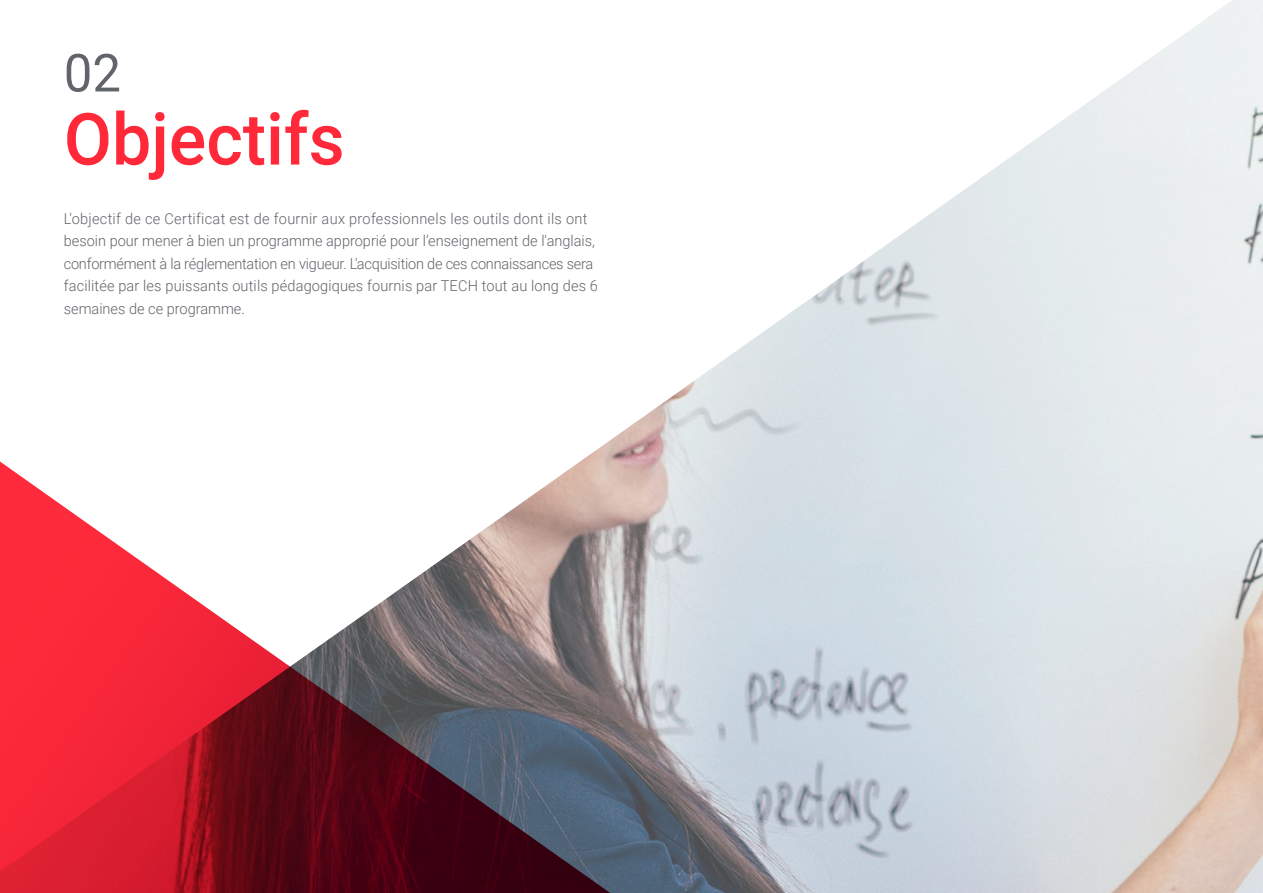
<style>
.page{position:relative;width:1263px;height:893px;background:#fff}
.page>*{position:absolute;margin:0;border:0;box-sizing:border-box;transform-origin:0 0}
.t1{font:500 72px "Roboto";color:#ff293a}
.t2{font:52.5px "Roboto";color:#61646a}
.t3{font:300 15px/22.5px "Roboto";color:#61646a}
</style>
<div class="page">
<img style="left:602px;top:0;width:661px;height:893px">
<svg style="left:0;top:446px;width:640px;height:447px"></svg>
<h2 class="t2" style="left:64px;top:36px;width:59px">02</h2>
<h1 class="t1" style="left:64px;top:89px;width:282px">Objectifs</h1>
<p class="t3" style="left:64px;top:207px;width:536px">L'objectif de ce Certificat est de fournir aux professionnels les outils dont ils ont besoin pour mener à bien un programme approprié pour l’enseignement de l'anglais, conformément à la réglementation en vigueur. L'acquisition de ces connaissances sera facilitée par les puissants outils pédagogiques fournis par TECH tout au long des 6 semaines de ce programme.</p>
</div>
